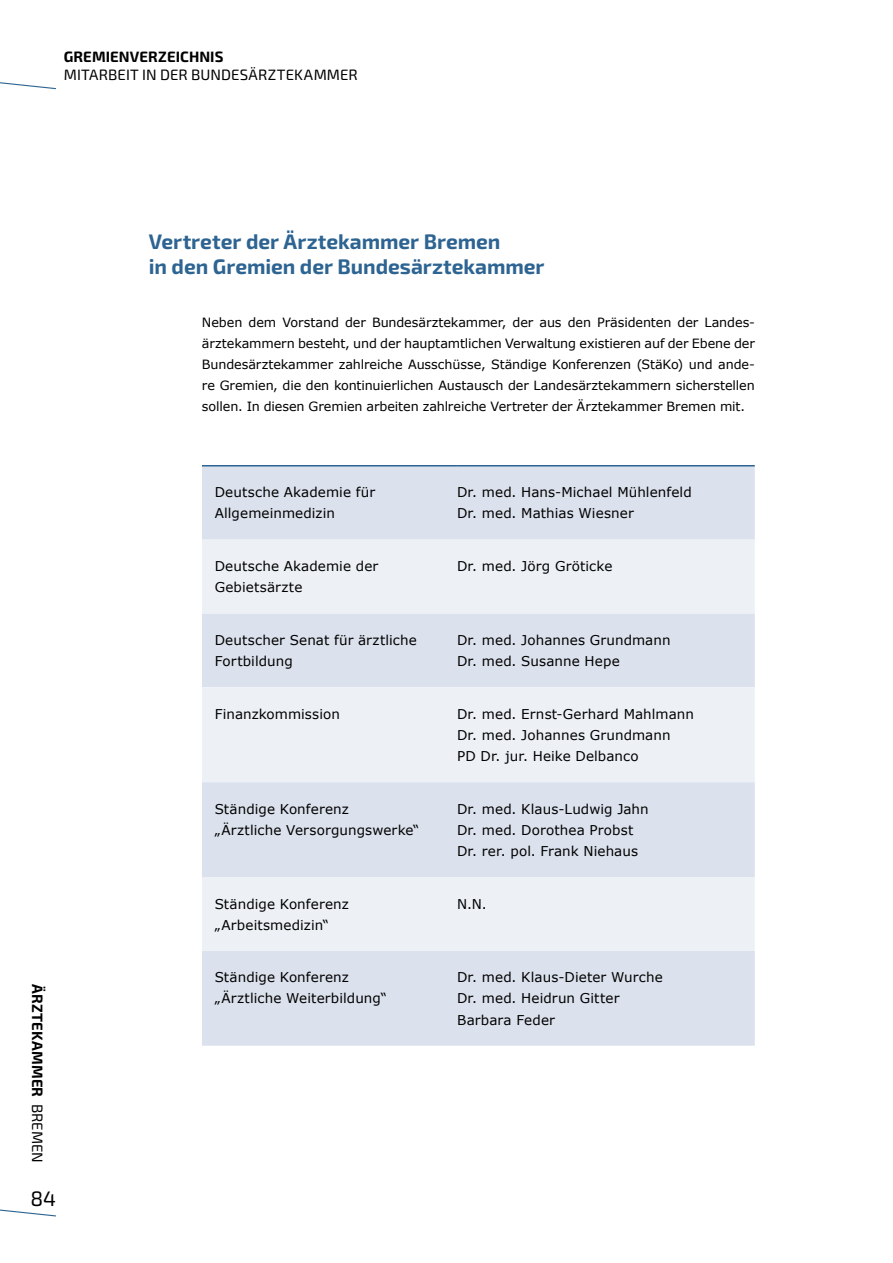
<style>
.page{position:relative;width:893px;height:1263px;background:#fff}
.page>*{position:absolute;margin:0;border:0;box-sizing:border-box;transform-origin:0 0}
.t1{font:700 21px/25.5px "Exo 2";color:#2d6492}
.t2{font:21px "Exo 2";color:#000}
.t3{font:700 15px "Exo 2";letter-spacing:.005em;color:#000}
.t4{font:15px "Exo 2";letter-spacing:.005em;color:#000}
.t5{font:13.5px/21px "Verdana";letter-spacing:.005em;color:#000}
.t6{font:12.75px/21px "Verdana";letter-spacing:-.005em;color:#000;text-align:justify}
.s1{font-weight:400}
</style>
<div class="page">
<svg style="left:0;top:1209px;width:56px;height:8px"></svg>
<svg style="left:0;top:82px;width:56px;height:8px"></svg>
<div style="left:202px;top:466px;width:553px;height:580px;background:#dce2ed"></div>
<svg style="left:202px;top:540px;width:553px;height:411px;background:#e6eaf2"></svg>
<hr style="left:202px;top:465px;width:255px;height:1px;background:#2d6492">
<hr style="left:457px;top:465px;width:298px;height:1px;background:#2d6492">
<p class="t3" style="left:64px;top:47px;width:161px">GREMIENVERZEICHNIS</p>
<p class="t4" style="left:64px;top:65px;width:296px">MITARBEIT IN DER BUNDESÄRZTEKAMMER</p>
<p class="t3" style="left:46px;top:984px;width:181px;rotate:90deg">ÄRZTEKAMMER <span class="s1">BREMEN</span></p>
<h1 class="t2" style="left:30px;top:1186px;width:27px">84</h1>
<h1 class="t1" style="left:149px;top:229px;width:397px">Vertreter der Ärztekammer Bremen<br>in den Gremien der Bundesärztekammer</h1>
<p class="t6" style="left:202px;top:312px;width:554px">Neben dem Vorstand der Bundesärztekammer, der aus den Präsidenten der Landes&shy;ärztekammern besteht, und der hauptamtlichen Verwaltung existieren auf der Ebene der Bundesärztekammer zahlreiche Ausschüsse, Ständige Konferenzen (StäKo) und ande&shy;re Gremien, die den kontinuierlichen Austausch der Landesärztekammern sicherstellen sollen. In diesen Gremien arbeiten zahlreiche Vertreter der Ärztekammer Bremen mit.</p>
<p class="t5" style="left:215px;top:482px;width:162px">Deutsche Akademie für<br>Allgemeinmedizin</p>
<p class="t5" style="left:457px;top:482px;width:236px">Dr. med. Hans-Michael Mühlenfeld<br>Dr. med. Mathias Wiesner</p>
<p class="t5" style="left:215px;top:556px;width:165px">Deutsche Akademie der<br>Gebietsärzte</p>
<p class="t5" style="left:457px;top:556px;width:157px">Dr. med. Jörg Gröticke</p>
<p class="t5" style="left:215px;top:630px;width:204px">Deutscher Senat für ärztliche<br>Fortbildung</p>
<p class="t5" style="left:457px;top:630px;width:215px">Dr. med. Johannes Grundmann<br>Dr. med. Susanne Hepe</p>
<p class="t5" style="left:215px;top:704px;width:127px">Finanzkommission</p>
<p class="t5" style="left:457px;top:704px;width:238px">Dr. med. Ernst-Gerhard Mahlmann<br>Dr. med. Johannes Grundmann<br>PD Dr. jur. Heike Delbanco</p>
<p class="t5" style="left:215px;top:798px;width:206px">Ständige Konferenz<br>„Ärztliche Versorgungswerke“</p>
<p class="t5" style="left:457px;top:798px;width:193px">Dr. med. Klaus-Ludwig Jahn<br>Dr. med. Dorothea Probst<br>Dr. rer. pol. Frank Niehaus</p>
<p class="t5" style="left:215px;top:893px;width:136px">Ständige Konferenz „Arbeitsmedizin“</p>
<p class="t5" style="left:457px;top:893px;width:31px">N.N.</p>
<p class="t5" style="left:215px;top:967px;width:174px">Ständige Konferenz „Ärztliche Weiterbildung“</p>
<p class="t5" style="left:457px;top:967px;width:207px">Dr. med. Klaus-Dieter Wurche<br>Dr. med. Heidrun Gitter<br>Barbara Feder</p>
</div>
